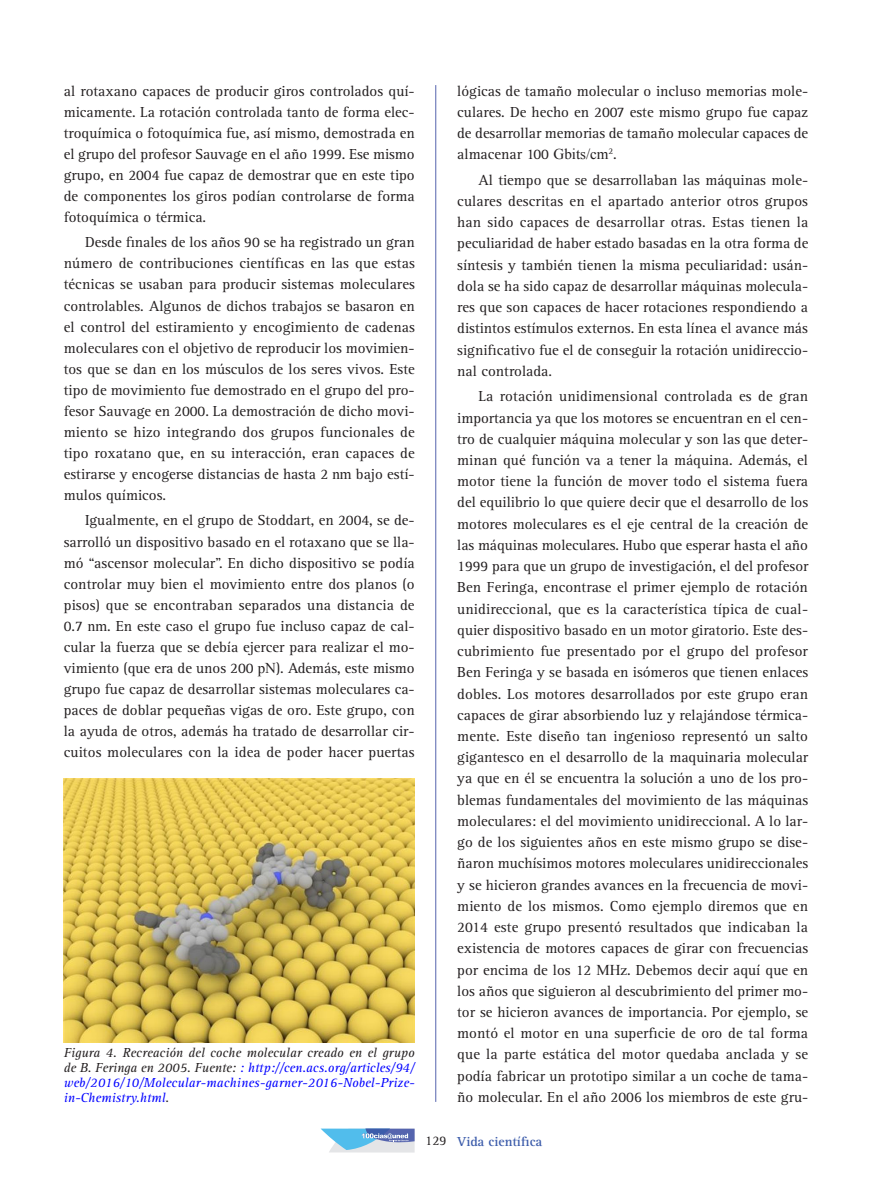
<style>
.page{position:relative;width:872px;height:1187px;background:#fff}
.page>*{position:absolute;margin:0;border:0;box-sizing:border-box;transform-origin:0 0}
.GENERAL-PARRAFO-1{font:15px/21.1px "Rotis Serif Std";color:#231f20;text-align:justify}
.GENERAL-NIVEL-3{font:italic 13.5px/15px "Rotis Serif Std";letter-spacing:.01em;color:#00f;text-align:justify}
.t1{font:700 13.5px "Rotis Serif Std";color:#3c5caa}
.t2{font:13.5px "Rotis Serif Std";color:#231f20}
.s1{font-family:"Times New Roman"}
.s2{color:#231f20}
</style>
<div class="page">
<hr style="left:435px;top:85px;width:1px;height:1016px;background:#5564ae">
<img style="left:64px;top:778px;width:351px;height:264px">
<svg style="left:320px;top:1128px;width:94px;height:24px;background:#9bc2e0"></svg>
<p class="GENERAL-PARRAFO-1" style="left:64px;top:80px;width:352px">al rotaxano capaces de producir giros controlados quí&shy;micamente. La rotación controlada tanto de forma elec&shy;troquímica o fotoquímica fue, así mismo, demostrada en el grupo del profesor Sauvage en el año 1999. Ese mismo grupo, en 2004 fue capaz de demostrar que en este tipo de componentes los giros podían controlarse de forma fotoquímica o térmica.</p>
<p class="GENERAL-PARRAFO-1" style="left:64px;top:232px;width:353px;text-indent:21px">Desde finales de los años 90 se ha registrado un gran número de contribuciones científicas en las que estas técnicas se usaban para producir sistemas moleculares controlables. Algunos de dichos trabajos se basaron en el control del estiramiento y encogimiento de cadenas moleculares con el objetivo de reproducir los movimien&shy;tos que se dan en los músculos de los seres vivos. Este tipo de movimiento fue demostrado en el grupo del pro&shy;fesor Sauvage en 2000. La demostración de dicho movi&shy;miento se hizo integrando dos grupos funcionales de tipo roxatano que, en su interacción, eran capaces de estirarse y encogerse distancias de hasta 2 <span class="s1">nm</span> bajo estí&shy;mulos químicos.</p>
<p class="GENERAL-PARRAFO-1" style="left:64px;top:510px;width:352px;text-indent:21px">Igualmente, en el grupo de Stoddart, en 2004, se de&shy;sarrolló un dispositivo basado en el rotaxano que se lla&shy;mó “ascensor molecular”. En dicho dispositivo se podía controlar muy bien el movimiento entre dos planos (o pisos) que se encontraban separados una distancia de 0.7 <span class="s1">nm</span>. En este caso el grupo fue incluso capaz de cal&shy;cular la fuerza que se debía ejercer para realizar el mo&shy;vimiento (que era de unos 200 <span class="s1">pN</span>). Además, este mismo grupo fue capaz de desarrollar sistemas moleculares ca&shy;paces de doblar pequeñas vigas de oro. Este grupo, con la ayuda de otros, además ha tratado de desarrollar cir&shy;cuitos moleculares con la idea de poder hacer puertas</p>
<p class="GENERAL-NIVEL-3" style="left:64px;top:1045px;width:352px"><span class="s2">Figura 4. Recreación del coche molecular creado en el grupo de B. Feringa en 2005. Fuente:</span> : http://cen.acs.org/articles/94/ web/2016/10/Molecular-machines-garner-2016-Nobel-Prize&shy;in-Chemistry.html<span class="s2">.</span></p>
<p class="GENERAL-PARRAFO-1" style="left:457px;top:80px;width:352px">lógicas de tamaño molecular o incluso memorias mole&shy;culares. De hecho en 2007 este mismo grupo fue capaz de desarrollar memorias de tamaño molecular capaces de almacenar 100 <span class="s1">Gbits/cm</span><sup>2</sup>.</p>
<p class="GENERAL-PARRAFO-1" style="left:457px;top:169px;width:353px;text-indent:21px">Al tiempo que se desarrollaban las máquinas mole&shy;culares descritas en el apartado anterior otros grupos han sido capaces de desarrollar otras. Estas tienen la peculiaridad de haber estado basadas en la otra forma de síntesis y también tienen la misma peculiaridad: usán&shy;dola se ha sido capaz de desarrollar máquinas molecula&shy;res que son capaces de hacer rotaciones respondiendo a distintos estímulos externos. En esta línea el avance más significativo fue el de conseguir la rotación unidireccio&shy;nal controlada.</p>
<p class="GENERAL-PARRAFO-1" style="left:457px;top:386px;width:352px;text-indent:21px">La rotación unidimensional controlada es de gran importancia ya que los motores se encuentran en el cen&shy;tro de cualquier máquina molecular y son las que deter&shy;minan qué función va a tener la máquina. Además, el motor tiene la función de mover todo el sistema fuera del equilibrio lo que quiere decir que el desarrollo de los motores moleculares es el eje central de la creación de las máquinas moleculares. Hubo que esperar hasta el año 1999 para que un grupo de investigación, el del profesor Ben Feringa, encontrase el primer ejemplo de rotación unidireccional, que es la característica típica de cual&shy;quier dispositivo basado en un motor giratorio. Este des&shy;cubrimiento fue presentado por el grupo del profesor Ben Feringa y se basada en isómeros que tienen enlaces dobles. Los motores desarrollados por este grupo eran capaces de girar absorbiendo luz y relajándose térmica&shy;mente. Este diseño tan ingenioso representó un salto gigantesco en el desarrollo de la maquinaria molecular ya que en él se encuentra la solución a uno de los pro&shy;blemas fundamentales del movimiento de las máquinas moleculares: el del movimiento unidireccional. A lo lar&shy;go de los siguientes años en este mismo grupo se dise&shy;ñaron muchísimos motores moleculares unidireccionales y se hicieron grandes avances en la frecuencia de movi&shy;miento de los mismos. Como ejemplo diremos que en 2014 este grupo presentó resultados que indicaban la existencia de motores capaces de girar con frecuencias por encima de los 12 <span class="s1">MHz</span>. Debemos decir aquí que en los años que siguieron al descubrimiento del primer mo&shy;tor se hicieron avances de importancia. Por ejemplo, se montó el motor en una superficie de oro de tal forma que la parte estática del motor quedaba anclada y se podía fabricar un prototipo similar a un coche de tama&shy;ño molecular. En el año 2006 los miembros de este gru-</p>
<p class="t2" style="left:425px;top:1133px;width:23px">129</p>
<p class="t1" style="left:457px;top:1132px;width:87px">Vida científica</p>
</div>
